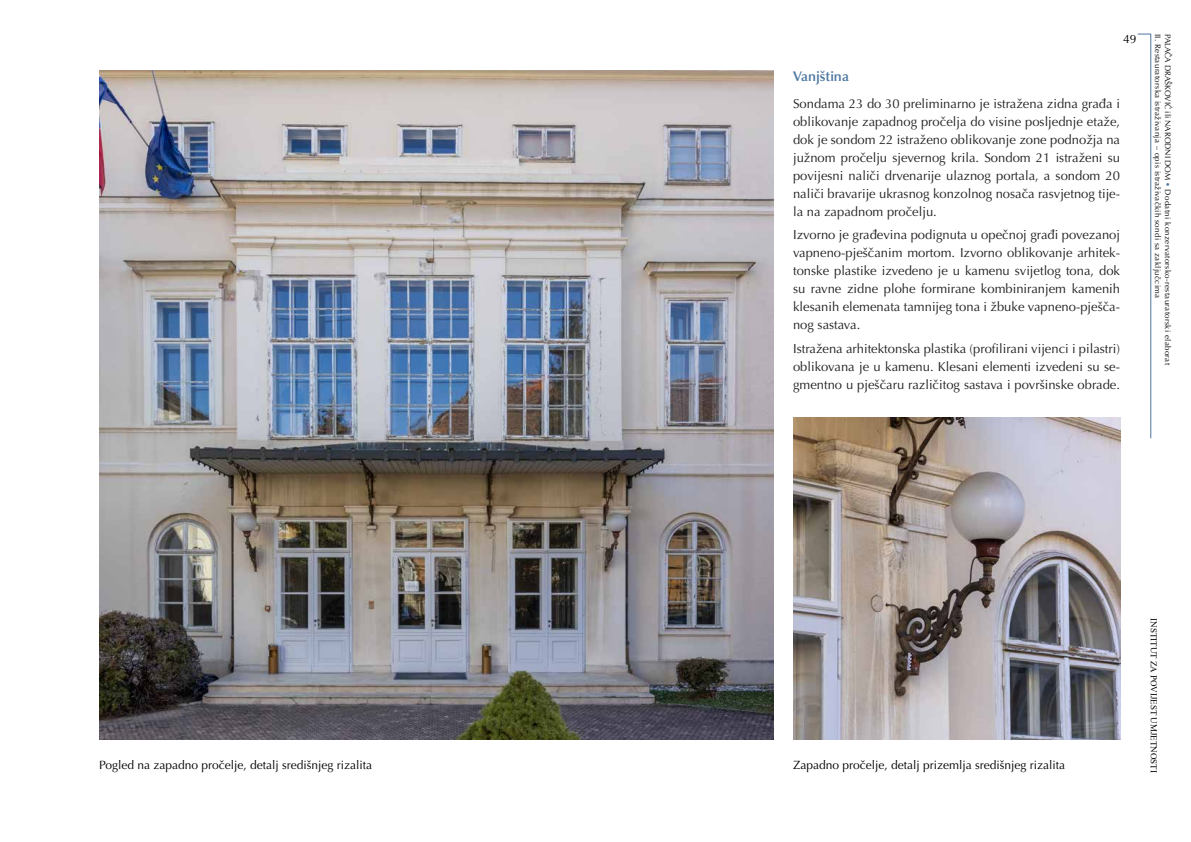
<style>
.page{position:relative;width:1191px;height:842px;background:#fff}
.page>*{position:absolute;margin:0;border:0;box-sizing:border-box;transform-origin:0 0}
.t1{font:600 14px "Optima LT Pro";color:#4d76a0}
.t2{font:13px/18px "Optima LT Pro";color:#231f20;text-align:justify}
.t3{font:12px "Optima LT Pro";color:#000}
.t4{font:9px "Times New Roman";color:#000}
.t5{font:8px/9.8px "Optima LT Pro";letter-spacing:.04em;color:#000}
.s1{color:#4d76a0}
</style>
<div class="page">
<hr style="left:1150px;top:34px;width:1px;height:404px;background:#4d76a0">
<svg style="left:1137px;top:34px;width:13px;height:1px"></svg>
<img style="left:793px;top:418px;width:327px;height:322px">
<img style="left:99px;top:71px;width:674px;height:669px">
<p class="t3" style="left:1123px;top:31px;width:15px">49</p>
<p class="t5" style="left:1172px;top:34px;width:332px;rotate:90deg">PALAČA DRAŠKOVIĆ ili NARODNI DOM <span class="s1">•</span> Dodatni konzervatorsko-restauratorski elaborat<br>II. Restauratorska istraživanja – opis istraživačkih sondi sa zaključcima</p>
<p class="t1" style="left:793px;top:68px;width:57px">Vanjština</p>
<p class="t2" style="left:793px;top:94px;width:328px">Sondama 23 do 30 preliminarno je istražena zidna građa i oblikovanje zapadnog pročelja do visine posljednje etaže, dok je sondom 22 istraženo oblikovanje zone podnožja na južnom pročelju sjevernog krila. Sondom 21 istraženi su povijesni naliči drvenarije ulaznog portala, a sondom 20 naliči bravarije ukrasnog konzolnog nosača rasvjetnog tije&shy;la na zapadnom pročelju.</p>
<p class="t2" style="left:793px;top:226px;width:328px">Izvorno je građevina podignuta u opečnoj građi povezanoj vapneno-pješčanim mortom. Izvorno oblikovanje arhitek&shy;tonske plastike izvedeno je u kamenu svijetlog tona, dok su ravne zidne plohe formirane kombiniranjem kamenih klesanih elemenata tamnijeg tona i žbuke vapneno-pješča&shy;nog sastava.</p>
<p class="t2" style="left:793px;top:340px;width:328px">Istražena arhitektonska plastika (profilirani vijenci i pilastri) oblikovana je u kamenu. Klesani elementi izvedeni su se&shy;gmentno u pješčaru različitog sastava i površinske obrade.</p>
<p class="t3" style="left:99px;top:757px;width:274px">Pogled na zapadno pročelje, detalj središnjeg rizalita</p>
<p class="t3" style="left:793px;top:757px;width:274px">Zapadno pročelje, detalj prizemlja središnjeg rizalita</p>
<p class="t4" style="left:1160px;top:618px;width:156px;rotate:90deg">INSTITUT ZA POVIJEST UMJETNOSTI</p>
</div>
